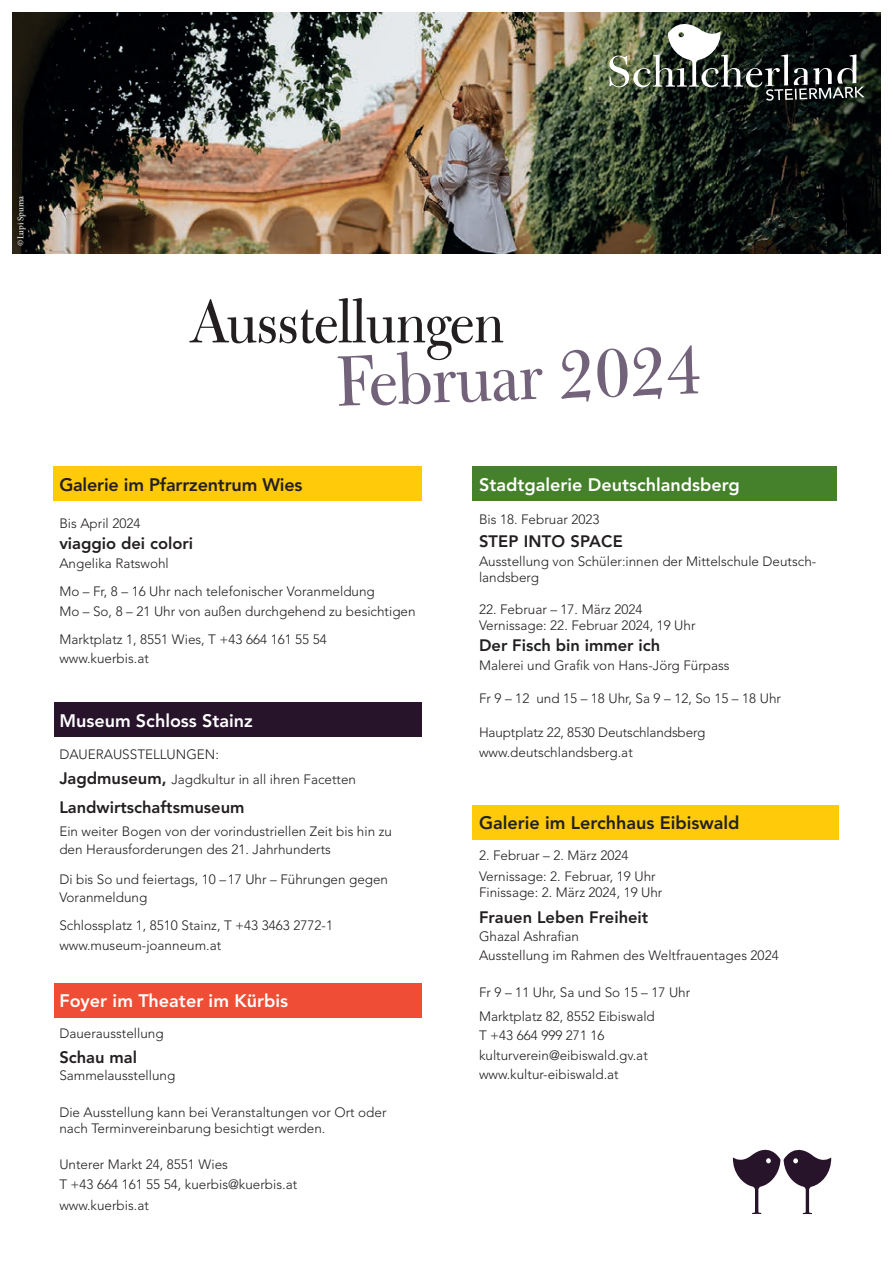
<style>
.page{position:relative;width:893px;height:1263px;background:#fff}
.page>*{position:absolute;margin:0;border:0;box-sizing:border-box;transform-origin:0 0}
.t1{font:79.05px "Bulmer MT Regular Display";color:#72637a}
.t2{font:67.5px "Bulmer MT Regular Display";color:#231f20}
.t3{font:800 18px "Avenir LT Std";color:#fff}
.t4{font:800 18px "Avenir LT Std";letter-spacing:-.005em;color:#231f20}
.t5{font:800 16.5px "Avenir LT Std";color:#231f20}
.t6{font:300 13.5px/19.5px "Avenir LT Std";color:#231f20}
.t7{font:9px "Minion Pro";letter-spacing:-.01em;color:#fff}
.s1{font-weight:800;font-size:16.5px}
</style>
<div class="page">
<div style="left:53px;top:466px;width:369px;height:34px;background:#feca0a"></div>
<div style="left:54px;top:702px;width:368px;height:34px;background:#27132a"></div>
<div style="left:472px;top:466px;width:365px;height:34px;background:#45802a"></div>
<div style="left:472px;top:806px;width:367px;height:34px;background:#feca0a"></div>
<svg style="left:732px;top:1149px;width:100px;height:65px"></svg>
<img style="left:13px;top:13px;width:867px;height:240px">
<svg style="left:609px;top:17px;width:256px;height:84px;background:#454c42"></svg>
<div style="left:54px;top:983px;width:368px;height:34px;background:#ef4d35"></div>
<p class="t7" style="left:15px;top:246px;width:51px;rotate:-90deg">©Lupi Spuma</p>
<h2 class="t2" style="left:189px;top:281px;width:317px">Ausstellungen</h2>
<h1 class="t1" style="left:335px;top:334px;width:367px;rotate:-2deg">Februar 2024</h1>
<h3 class="t4" style="left:59px;top:474px;width:245px">Galerie im Pfarrzentrum Wies</h3>
<p class="t6" style="left:59px;top:513px;width:83px">Bis April 2024</p>
<p class="t5" style="left:59px;top:533px;width:135px">viaggio dei colori</p>
<p class="t6" style="left:59px;top:550px;width:317px;line-height:28px">Angelika Ratswohl<br>Mo – Fr, 8 – 16 Uhr nach telefonischer Voranmeldung</p>
<p class="t6" style="left:59px;top:597px;width:358px;line-height:28px">Mo – So, 8 – 21 Uhr von außen durchgehend zu besichtigen<br>Marktplatz 1, 8551 Wies, T +43 664 161 55 54</p>
<p class="t6" style="left:59px;top:649px;width:91px">www.kuerbis.at</p>
<h3 class="t3" style="left:59px;top:710px;width:195px">Museum Schloss Stainz</h3>
<p class="t6" style="left:59px;top:741px;width:298px;line-height:25.2px">DAUERAUSSTELLUNGEN:<br><span class="s1">Jagdmuseum,</span> Jagdkultur in all ihren Facetten</p>
<p class="t5" style="left:59px;top:798px;width:187px">Landwirtschaftsmuseum</p>
<p class="t6" style="left:59px;top:822px;width:334px;line-height:18px">Ein weiter Bogen von der vorindustriellen Zeit bis hin zu den Herausforderungen des 21. Jahrhunderts</p>
<p class="t6" style="left:59px;top:871px;width:330px;line-height:18px">Di bis So und feiertags, 10 –17 Uhr – Führungen gegen<br>Voranmeldung</p>
<p class="t6" style="left:59px;top:916px;width:275px">Schlossplatz 1, 8510 Stainz, T +43 3463 2772-1 www.museum-joanneum.at</p>
<h3 class="t3" style="left:59px;top:990px;width:230px">Foyer im Theater im Kürbis</h3>
<p class="t6" style="left:59px;top:1023px;width:106px">Dauerausstellung</p>
<p class="t5" style="left:59px;top:1048px;width:79px">Schau mal</p>
<p class="t6" style="left:59px;top:1065px;width:118px">Sammelausstellung</p>
<p class="t6" style="left:59px;top:1104px;width:329px;line-height:16.5px">Die Ausstellung kann bei Veranstaltungen vor Ort oder nach Terminvereinbarung besichtigt werden.</p>
<p class="t6" style="left:59px;top:1153px;width:239px;line-height:20.7px">Unterer Markt 24, 8551 Wies<br>T +43 664 161 55 54, kuerbis@kuerbis.at www.kuerbis.at</p>
<h3 class="t3" style="left:479px;top:474px;width:262px">Stadtgalerie Deutschlandsberg</h3>
<p class="t6" style="left:479px;top:510px;width:122px">Bis 18. Februar 2023</p>
<p class="t5" style="left:479px;top:532px;width:145px">STEP INTO SPACE</p>
<p class="t6" style="left:479px;top:553px;width:339px;line-height:16.5px">Ausstellung von Schüler:innen der Mittelschule Deutsch&shy;landsberg</p>
<p class="t6" style="left:479px;top:601px;width:218px;line-height:16.5px">22. Februar – 17. März 2024<br>Vernissage: 22. Februar 2024, 19 Uhr</p>
<p class="t5" style="left:479px;top:636px;width:183px">Der Fisch bin immer ich</p>
<p class="t6" style="left:479px;top:656px;width:252px">Malerei und Grafik von Hans-Jörg Fürpass</p>
<p class="t6" style="left:479px;top:688px;width:304px">Fr 9 – 12 und 15 – 18 Uhr, Sa 9 – 12, So 15 – 18 Uhr</p>
<p class="t6" style="left:479px;top:723px;width:228px">Hauptplatz 22, 8530 Deutschlandsberg www.deutschlandsberg.at</p>
<h3 class="t4" style="left:479px;top:812px;width:262px">Galerie im Lerchhaus Eibiswald</h3>
<p class="t6" style="left:479px;top:845px;width:178px;line-height:20.7px">2. Februar – 2. März 2024<br>Vernissage: 2. Februar, 19 Uhr</p>
<p class="t6" style="left:479px;top:883px;width:185px">Finissage: 2. März 2024, 19 Uhr</p>
<p class="t5" style="left:479px;top:907px;width:171px">Frauen Leben Freiheit</p>
<p class="t6" style="left:479px;top:927px;width:301px;line-height:18.6px">Ghazal Ashrafian<br>Ausstellung im Rahmen des Weltfrauentages 2024</p>
<p class="t6" style="left:479px;top:981px;width:213px;line-height:23.7px">Fr 9 – 11 Uhr, Sa und So 15 – 17 Uhr<br>Marktplatz 82, 8552 Eibiswald</p>
<p class="t6" style="left:479px;top:1026px;width:170px">T +43 664 999 271 16 kulturverein@eibiswald.gv.at www.kultur-eibiswald.at</p>
</div>
